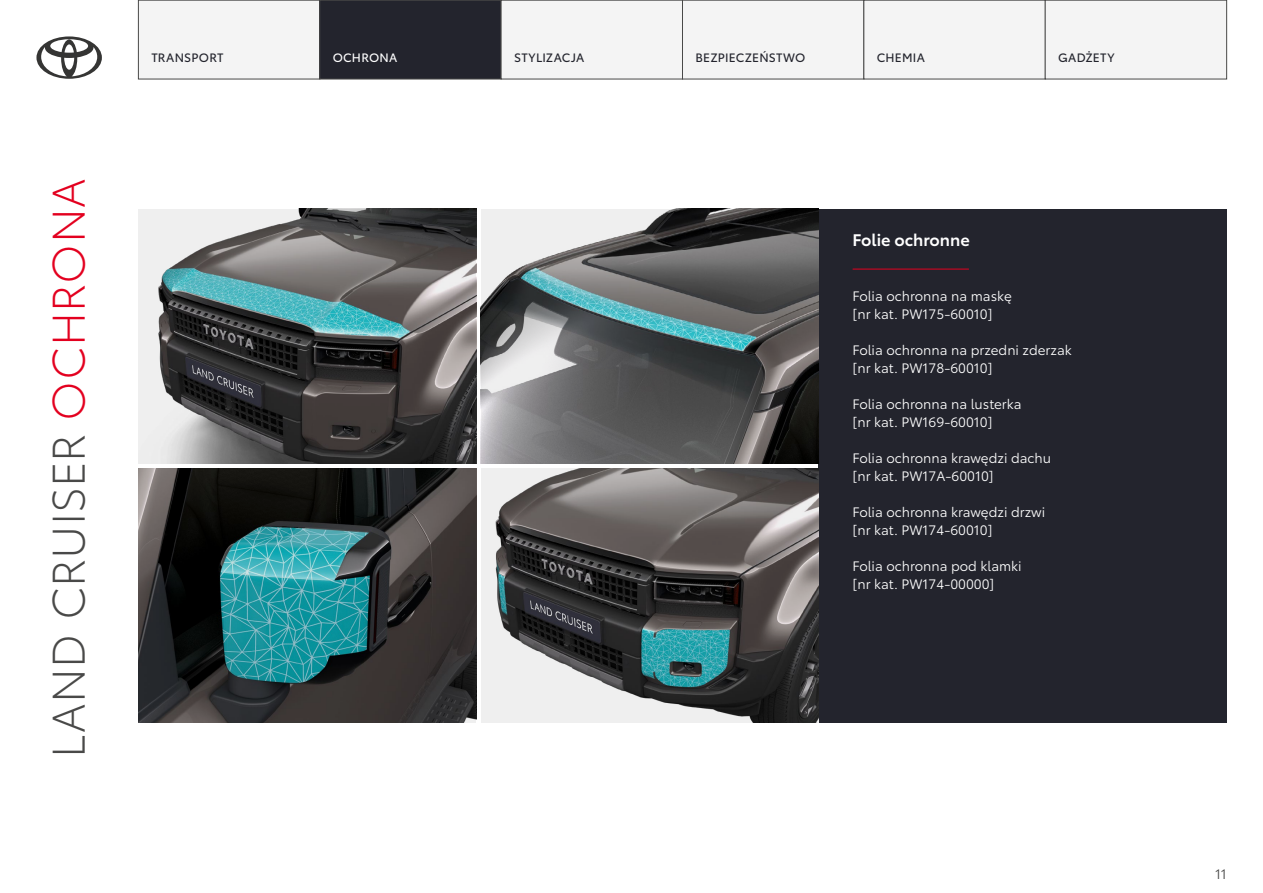
<style>
.page{position:relative;width:1263px;height:893px;background:#fff}
.page>*{position:absolute;margin:0;border:0;box-sizing:border-box;transform-origin:0 0}
.t1{font:300 45px "Toyota Type";letter-spacing:.01em;color:#494948}
.t2{font:600 16.5px "Toyota Type";color:#fff}
.t3{font:13.5px/18px "Toyota Type";color:#fff}
.t4{font:13.5px "Toyota Type";color:#494948}
.t5{font:12px "Toyota Type";letter-spacing:.02em;color:#23242d}
.t6{font:12px "Toyota Type";letter-spacing:.02em;color:#fff}
.s1{color:#e3001f}
</style>
<div class="page">
<svg style="left:36px;top:36px;width:66px;height:43px"></svg>
<div style="left:138px;top:0;width:182px;height:79px;background:#f4f4f4"></div>
<div style="left:138px;top:0;width:182px;height:79px;border:1px solid #494948"></div>
<div style="left:320px;top:0;width:181px;height:79px;background:#23242d"></div>
<div style="left:320px;top:0;width:181px;height:79px;border:1px solid #494948"></div>
<div style="left:501px;top:0;width:181px;height:79px;background:#f4f4f4"></div>
<div style="left:501px;top:0;width:182px;height:79px;border:1px solid #494948"></div>
<div style="left:682px;top:0;width:182px;height:79px;background:#f4f4f4"></div>
<div style="left:682px;top:0;width:182px;height:79px;border:1px solid #494948"></div>
<div style="left:864px;top:0;width:181px;height:79px;background:#f4f4f4"></div>
<div style="left:864px;top:0;width:181px;height:79px;border:1px solid #494948"></div>
<div style="left:1045px;top:0;width:182px;height:79px;background:#f4f4f4"></div>
<div style="left:1045px;top:0;width:182px;height:79px;border:1px solid #494948"></div>
<div style="left:819px;top:209px;width:408px;height:514px;background:#23242d"></div>
<hr style="left:853px;top:269px;width:116px;height:1px;background:#e3001f">
<img style="left:138px;top:209px;width:338px;height:255px">
<img style="left:138px;top:468px;width:338px;height:255px">
<img style="left:481px;top:468px;width:338px;height:255px">
<img style="left:481px;top:209px;width:338px;height:255px">
<h1 class="t1" style="left:36px;top:758px;width:581px;rotate:-90deg">LAND CRUISER <span class="s1">OCHRONA</span></h1>
<p class="t5" style="left:151px;top:49px;width:74px">TRANSPORT</p>
<p class="t6" style="left:333px;top:49px;width:66px">OCHRONA</p>
<p class="t5" style="left:514px;top:49px;width:72px">STYLIZACJA</p>
<p class="t5" style="left:695px;top:49px;width:112px">BEZPIECZEŃSTWO</p>
<p class="t5" style="left:877px;top:49px;width:50px">CHEMIA</p>
<p class="t5" style="left:1058px;top:49px;width:58px">GADŻETY</p>
<p class="t2" style="left:853px;top:227px;width:119px">Folie ochronne</p>
<p class="t3" style="left:853px;top:286px;width:161px">Folia ochronna na maskę [nr kat. PW175-60010]</p>
<p class="t3" style="left:853px;top:340px;width:221px">Folia ochronna na przedni zderzak [nr kat. PW178-60010]</p>
<p class="t3" style="left:853px;top:394px;width:170px">Folia ochronna na lusterka [nr kat. PW169-60010]</p>
<p class="t3" style="left:853px;top:448px;width:200px">Folia ochronna krawędzi dachu [nr kat. PW17A-60010]</p>
<p class="t3" style="left:853px;top:502px;width:194px">Folia ochronna krawędzi drzwi [nr kat. PW174-60010]</p>
<p class="t3" style="left:853px;top:556px;width:171px">Folia ochronna pod klamki [nr kat. PW174-00000]</p>
<p class="t4" style="left:1215px;top:864px;width:13px">11</p>
</div>
